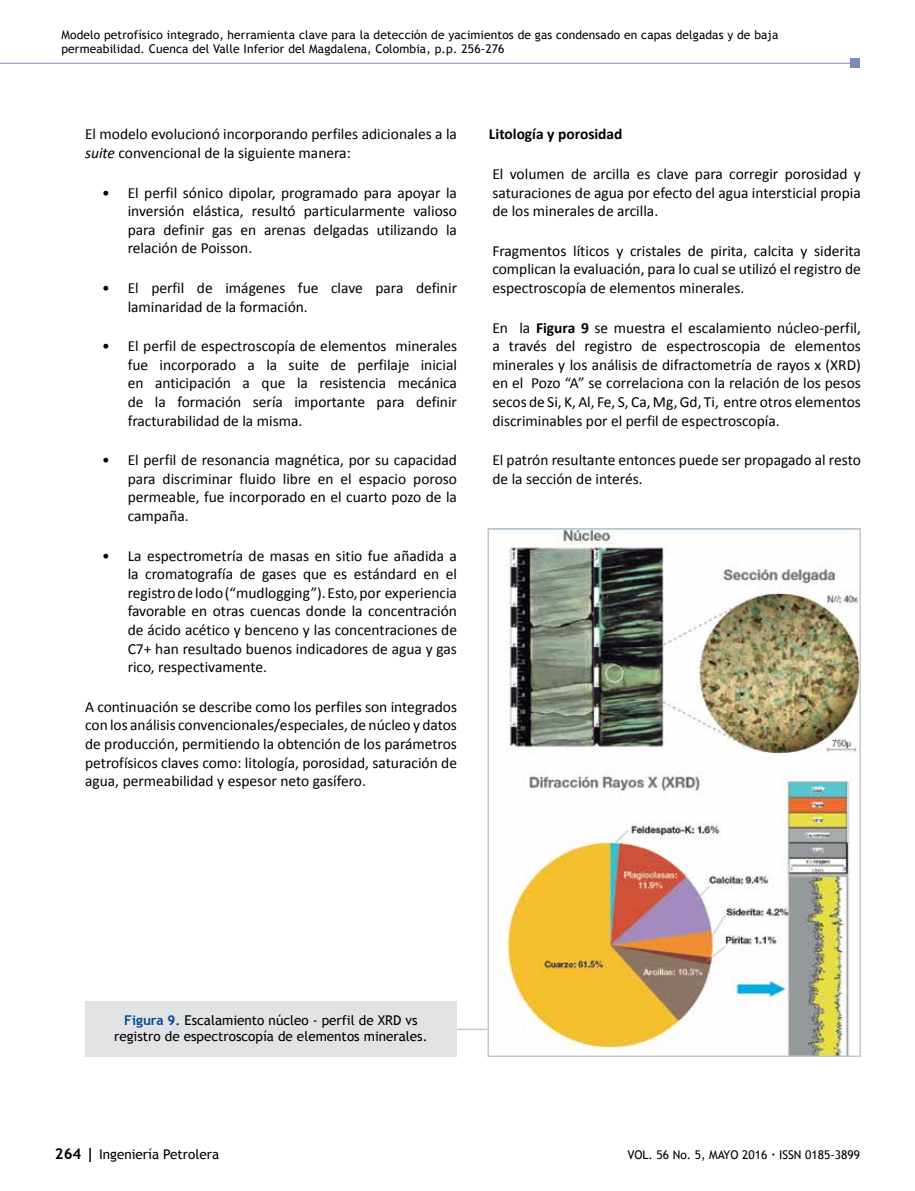
<style>
.page{position:relative;width:915px;height:1191px;background:#fff}
.page>*{position:absolute;margin:0;border:0;box-sizing:border-box;transform-origin:0 0}
.t1{font:15.45px/18.6px "Calibri";color:#000;text-align:justify}
.t2{font:700 15.45px "Calibri";color:#000}
.t3{font:13.5px/15px "Trebuchet MS";color:#000;text-align:center}
.t4{font:12px/14.4px "Trebuchet MS";letter-spacing:.01em;color:#000}
.s1{font-style:italic}
.s2{font-weight:700}
.s3{font-weight:700;color:#004990}
.s4{font-weight:700;font-size:15px}
</style>
<div class="page">
<hr style="left:0;top:63px;width:854px;height:1px;background:#788bbc">
<div style="left:850px;top:59px;width:9px;height:9px;background:#788bbc"></div>
<div style="left:85px;top:1001px;width:372px;height:56px;background:#e1e2e3"></div>
<img style="left:505px;top:531px;width:352px;height:523px">
<div style="left:487px;top:528px;width:373px;height:529px;border:2px solid #c6c8ca"></div>
<hr style="left:457px;top:1028px;width:30px;height:2px;background:#c6c8ca">
<p class="t4" style="left:61px;top:27px;width:718px">Modelo petrofísico integrado, herramienta clave para la detección de yacimientos de gas condensado en capas delgadas y de baja permeabilidad. Cuenca del Valle Inferior del Magdalena, Colombia, p.p. 256-276</p>
<p class="t1" style="left:85px;top:125px;width:373px">El modelo evolucionó incorporando perfiles adicionales a la <span class="s1">suite</span> convencional de la siguiente manera:</p>
<p class="t1" style="left:128px;top:183px;width:331px;text-indent:-26px">• El perfil sónico dipolar, programado para apoyar la inversión elástica, resultó particularmente valioso para definir gas en arenas delgadas utilizando la relación de Poisson.</p>
<p class="t1" style="left:128px;top:279px;width:331px;text-indent:-26px">• El perfil de imágenes fue clave para definir laminaridad de la formación.</p>
<p class="t1" style="left:128px;top:337px;width:331px;text-indent:-26px">• El perfil de espectroscopía de elementos minerales fue incorporado a la suite de perfilaje inicial en anticipación a que la resistencia mecánica de la formación sería importante para definir fracturabilidad de la misma.</p>
<p class="t1" style="left:128px;top:451px;width:331px;text-indent:-26px">• El perfil de resonancia magnética, por su capacidad para discriminar fluido libre en el espacio poroso permeable, fue incorporado en el cuarto pozo de la campaña.</p>
<p class="t1" style="left:128px;top:546px;width:331px;text-indent:-26px">• La espectrometría de masas en sitio fue añadida a la cromatografía de gases que es estándard en el registro de lodo (“mudlogging”). Esto, por experiencia favorable en otras cuencas donde la concentración de ácido acético y benceno y las concentraciones de C7+ han resultado buenos indicadores de agua y gas rico, respectivamente.</p>
<p class="t1" style="left:85px;top:697px;width:373px">A continuación se describe como los perfiles son integrados con los análisis convencionales/especiales, de núcleo y datos de producción, permitiendo la obtención de los parámetros petrofísicos claves como: litología, porosidad, saturación de agua, permeabilidad y espesor neto gasífero.</p>
<p class="t2" style="left:489px;top:124px;width:135px">Litología y porosidad</p>
<p class="t1" style="left:492px;top:165px;width:370px">El volumen de arcilla es clave para corregir porosidad y saturaciones de agua por efecto del agua intersticial propia de los minerales de arcilla.</p>
<p class="t1" style="left:492px;top:241px;width:370px">Fragmentos líticos y cristales de pirita, calcita y siderita complican la evaluación, para lo cual se utilizó el registro de espectroscopía de elementos minerales.</p>
<p class="t1" style="left:492px;top:318px;width:370px">En la <span class="s2">Figura 9</span> se muestra el escalamiento núcleo-perfil, a través del registro de espectroscopia de elementos minerales y los análisis de difractometría de rayos x (XRD) en el Pozo “A” se correlaciona con la relación de los pesos secos de Si, K, Al, Fe, S, Ca, Mg, Gd, Ti, entre otros elementos discriminables por el perfil de espectroscopía.</p>
<p class="t1" style="left:492px;top:451px;width:370px">El patrón resultante entonces puede ser propagado al resto de la sección de interés.</p>
<p class="t3" style="left:114px;top:1013px;width:315px"><span class="s3">Figura 9.</span> Escalamiento núcleo - perfil de XRD vs registro de espectroscopía de elementos minerales.</p>
<p class="t3" style="left:55px;top:1146px;width:166px"><span class="s4">264 |</span> Ingeniería Petrolera</p>
<p class="t4" style="left:627px;top:1147px;width:234px">VOL. 56 No. 5, MAYO 2016 <span class="s2">·</span> ISSN 0185-3899</p>
</div>
